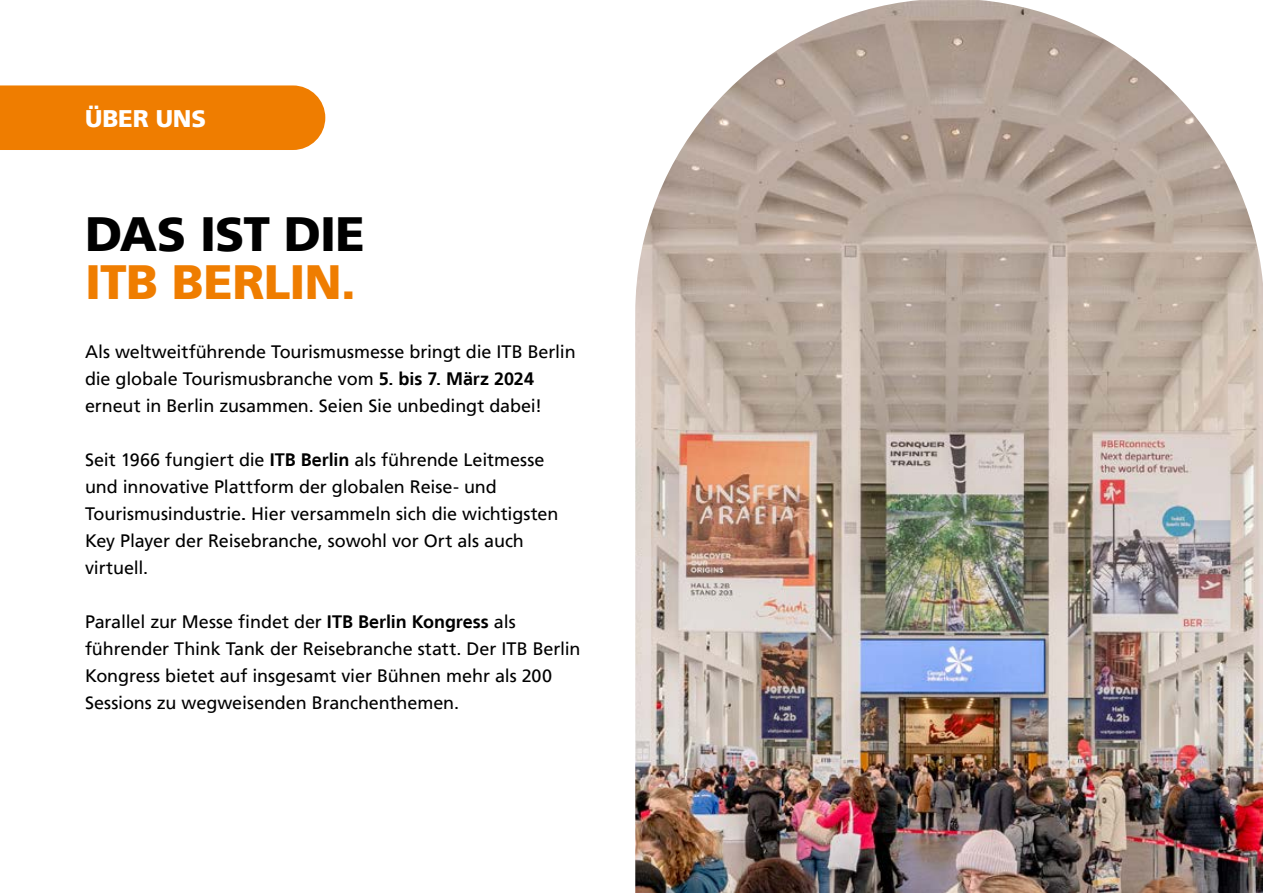
<style>
.page{position:relative;width:1263px;height:893px;background:#fff}
.page>*{position:absolute;margin:0;border:0;box-sizing:border-box;transform-origin:0 0}
.t1{font:900 48px "Frutiger LT";letter-spacing:-.015em;color:#ef7d00}
.t2{font:900 48px "Frutiger LT";letter-spacing:-.02em;color:#000}
.t3{font:900 24px "Frutiger LT";letter-spacing:-.005em;color:#fff}
.t4{font:18px/27px "Frutiger LT";letter-spacing:-.005em;color:#000}
.s1{font-weight:700}
</style>
<div class="page">
<img style="left:635px;top:0;width:628px;height:893px">
<div style="left:0;top:85px;width:325px;height:65px;background:#ef7d00"></div>
<h2 class="t3" style="left:85px;top:104px;width:122px">ÜBER UNS</h2>
<h1 class="t2" style="left:85px;top:205px;width:281px">DAS IST DIE</h1>
<h1 class="t1" style="left:85px;top:253px;width:272px">ITB BERLIN.</h1>
<p class="t4" style="left:85px;top:339px;width:492px">Als weltweitführende Tourismusmesse bringt die ITB Berlin die globale Tourismusbranche vom <span class="s1">5. bis 7. März 2024 </span>erneut in Berlin zusammen. Seien Sie unbedingt dabei!</p>
<p class="t4" style="left:85px;top:447px;width:475px">Seit 1966 fungiert die <span class="s1">ITB Berlin</span> als führende Leitmesse und innovative Plattform der globalen Reise- und Tourismusindustrie<span class="s1">.</span> Hier versammeln sich die wichtigsten Key Player der Reisebranche, sowohl vor Ort als auch virtuell.</p>
<p class="t4" style="left:85px;top:609px;width:497px">Parallel zur Messe findet der <span class="s1">ITB Berlin Kongress</span> als führender Think Tank der Reisebranche statt. Der ITB Berlin Kongress bietet auf insgesamt vier Bühnen mehr als 200<br>Sessions zu wegweisenden Branchenthemen.</p>
</div>
